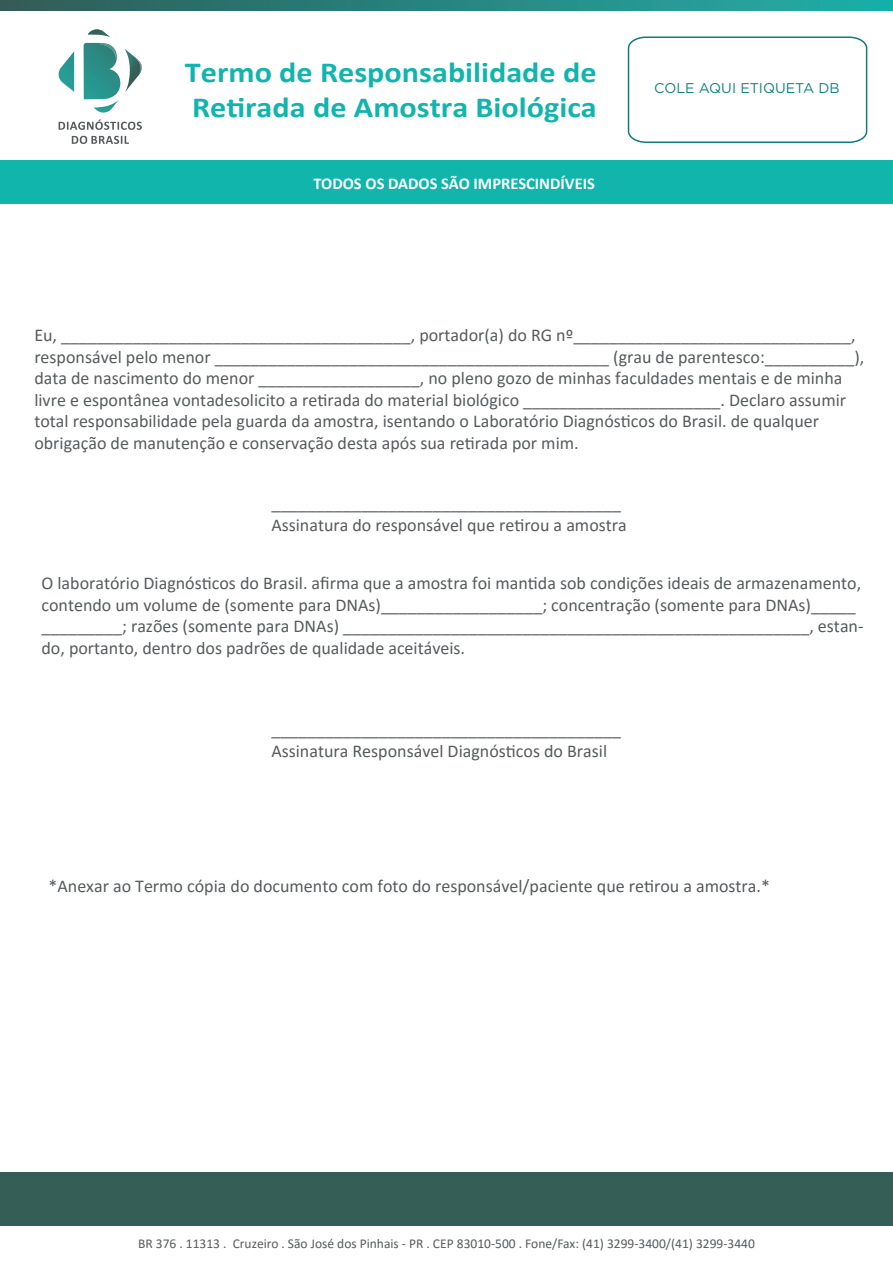
<style>
.page{position:relative;width:893px;height:1263px;background:#fff}
.page>*{position:absolute;margin:0;border:0;box-sizing:border-box;transform-origin:0 0}
.t1{font:700 29.1px/35px "Calibri";color:#12b5ab;scale:1.1 1}
.t2{font:18px/21.6px "Calibri";color:#575b5d}
.t3{font:700 16.5px "Calibri";color:#fdfdfd}
.t4{font:14.1px "Gotham";color:#148381}
.t5{font:13.5px "Calibri";color:#575b5d}
</style>
<div class="page">
<div style="left:0;top:161px;width:893px;height:43px;background:#12b5ab"></div>
<div style="left:0;top:1172px;width:893px;height:54px;background:#345e56"></div>
<svg style="left:0;top:0;width:893px;height:10px"></svg>
<svg style="left:59px;top:119px;width:83px;height:25px"></svg>
<svg style="left:59px;top:29px;width:83px;height:84px"></svg>
<svg style="left:627px;top:36px;width:241px;height:107px"></svg>
<h1 class="t1" style="left:185px;top:53px;width:376px">Termo de Responsabilidade de<br>Retirada de Amostra Biológica</h1>
<p class="t3" style="left:314px;top:171px;width:283px">TODOS OS DADOS SÃO IMPRESCINDÍVEIS</p>
<p class="t4" style="left:654px;top:79px;width:187px">COLE AQUI ETIQUETA DB</p>
<p class="t2" style="left:34px;top:324px;width:832px">Eu, _______________________________________, portador(a) do RG nº_______________________________, responsável pelo menor ____________________________________________ (grau de parentesco:__________), data de nascimento do menor __________________, no pleno gozo de minhas faculdades mentais e de minha livre e espontânea vontadesolicito a retirada do material biológico ______________________. Declaro assumir total responsabilidade pela guarda da amostra, isentando o Laboratório Diagnósticos do Brasil. de qualquer obrigação de manutenção e conservação desta após sua retirada por mim.</p>
<p class="t2" style="left:271px;top:492px;width:357px">_______________________________________<br>Assinatura do responsável que retirou a amostra</p>
<p class="t2" style="left:42px;top:572px;width:824px">O laboratório Diagnósticos do Brasil. afirma que a amostra foi mantida sob condições ideais de armazenamento, contendo um volume de (somente para DNAs)__________________; concentração (somente para DNAs)_____ _________; razões (somente para DNAs) ____________________________________________________, estan&shy;do, portanto, dentro dos padrões de qualidade aceitáveis.</p>
<p class="t2" style="left:271px;top:718px;width:351px">_______________________________________<br>Assinatura Responsável Diagnósticos do Brasil</p>
<p class="t2" style="left:49px;top:875px;width:723px">*Anexar ao Termo cópia do documento com foto do responsável/paciente que retirou a amostra.*</p>
<p class="t5" style="left:138px;top:1234px;width:618px">BR 376 . 11313 . Cruzeiro . São José dos Pinhais - PR . CEP 83010-500 . Fone/Fax: (41) 3299-3400/(41) 3299-3440</p>
</div>
